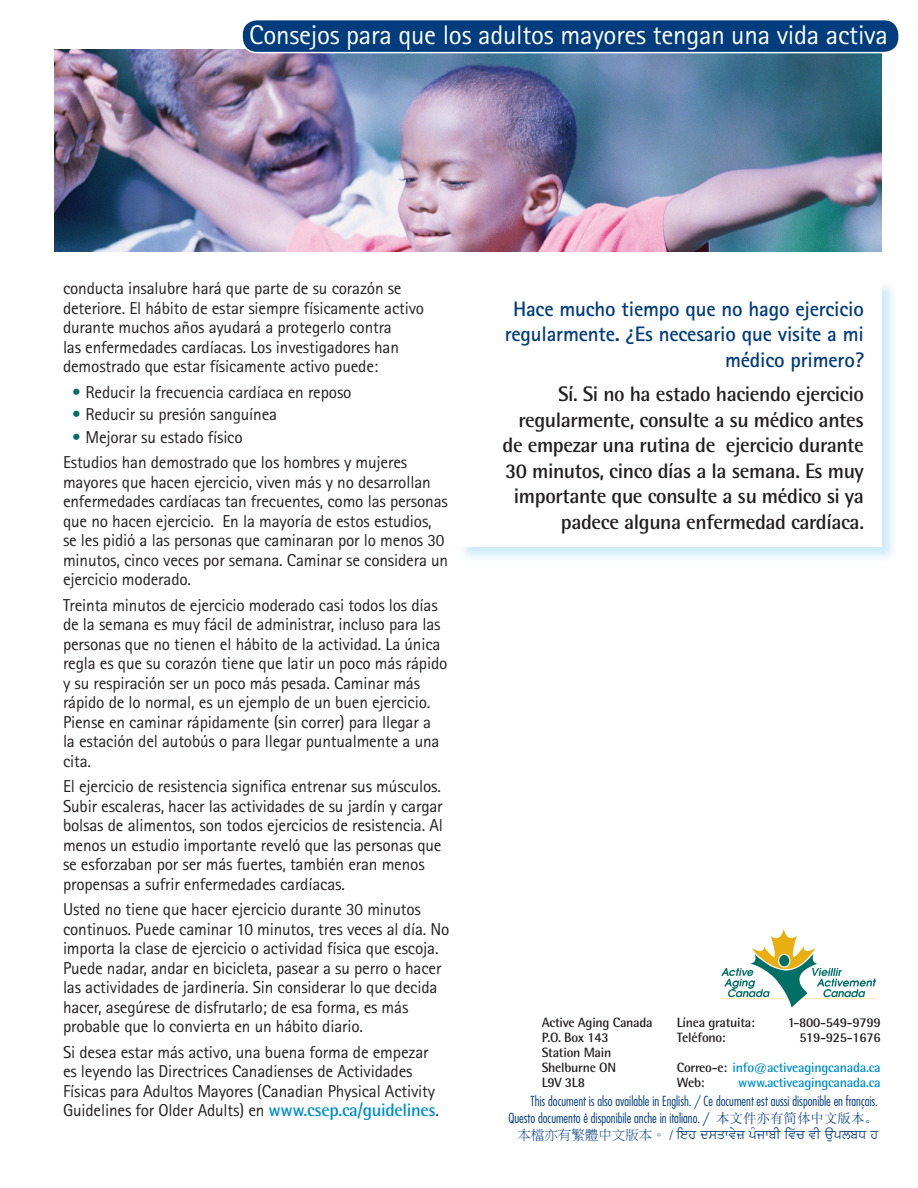
<style>
.page{position:relative;width:918px;height:1188px;background:#fff}
.page>*{position:absolute;margin:0;border:0;box-sizing:border-box;transform-origin:0 0}
.t1{font:27px "Rotis Sans Serif";letter-spacing:-.01em;color:#fff}
.callout{font:700 21px/25.5px "Rotis Semi Sans";letter-spacing:-.02em;color:#231f20;text-align:right}
.callout-2{font:700 21px/25.5px "Rotis Sans Serif";letter-spacing:-.01em;color:#013c7c;text-align:right}
.body_copy{font:17.25px/19.5px "Rotis Sans Serif";letter-spacing:-.01em;color:#231f20}
.bullet{font:17.25px "Rotis Sans Serif";letter-spacing:-.01em;color:#231f20}
.t2{font:300 condensed 13.5px/16.5px "Futura";color:#013c7c;text-align:right}
.t3{font:700 13.5px "Rotis Semi Sans";letter-spacing:-.02em;color:#231f20}
.t4{font:700 13.5px "Rotis Semi Sans";letter-spacing:-.02em;color:#008fd0}
.s1{color:#006f65}
.s2{font-family:"Rotis Semi Sans";font-weight:700;font-size:18px;color:#008fd0}
.s3{color:#231f20}
.s4{font-family:"Sim Sun";font-weight:400;font-stretch:normal}
.s5{font-family:"P Ming Li U";font-weight:400;font-stretch:normal}
.s6{font-family:"Samtol";font-weight:400;font-stretch:normal}
</style>
<div class="page">
<img style="left:721px;top:929px;width:156px;height:79px">
<img style="left:54px;top:50px;width:828px;height:202px">
<div style="left:458px;top:280px;width:440px;height:282px;background:#9fd9f6;opacity:.5"></div>
<div style="left:459px;top:281px;width:423px;height:266px;background:#fff"></div>
<div style="left:242px;top:20px;width:657px;height:33px;background:#013c7c;border-radius:15px"></div>
<div style="left:241px;top:19px;width:659px;height:34px;border:2px solid #fff;border-radius:15px"></div>
<p class="t1" style="left:249px;top:19px;width:640px">Consejos para que los adultos mayores tengan una vida activa</p>
<p class="body_copy" style="left:63px;top:279px;width:363px">conducta insalubre hará que parte de su corazón se deteriore. El hábito de estar siempre físicamente activo durante muchos años ayudará a protegerlo contra<br>las enfermedades cardíacas. Los investigadores han demostrado que estar físicamente activo puede:</p>
<p class="bullet" style="left:72px;top:382px;width:281px"><span class="s1">•</span> Reducir la frecuencia cardíaca en reposo</p>
<p class="bullet" style="left:72px;top:404px;width:207px"><span class="s1">•</span> Reducir su presión sanguínea</p>
<p class="bullet" style="left:72px;top:427px;width:172px"><span class="s1">•</span> Mejorar su estado físico</p>
<p class="body_copy" style="left:63px;top:453px;width:387px">Estudios han demostrado que los hombres y mujeres mayores que hacen ejercicio, viven más y no desarrollan enfermedades cardíacas tan frecuentes, como las personas que no hacen ejercicio. En la mayoría de estos estudios, se les pidió a las personas que caminaran por lo menos 30 minutos, cinco veces por semana. Caminar se considera un ejercicio moderado.</p>
<p class="body_copy" style="left:63px;top:595px;width:386px">Treinta minutos de ejercicio moderado casi todos los días de la semana es muy fácil de administrar, incluso para las personas que no tienen el hábito de la actividad. La única regla es que su corazón tiene que latir un poco más rápido y su respiración ser un poco más pesada. Caminar más rápido de lo normal, es un ejemplo de un buen ejercicio.<br>Piense en caminar rápidamente (sin correr) para llegar a<br>la estación del autobús o para llegar puntualmente a una cita.</p>
<p class="body_copy" style="left:63px;top:777px;width:382px">El ejercicio de resistencia significa entrenar sus músculos.<br>Subir escaleras, hacer las actividades de su jardín y cargar bolsas de alimentos, son todos ejercicios de resistencia. Al menos un estudio importante reveló que las personas que se esforzaban por ser más fuertes, también eran menos propensas a sufrir enfermedades cardíacas.</p>
<p class="body_copy" style="left:63px;top:900px;width:388px">Usted no tiene que hacer ejercicio durante 30 minutos continuos. Puede caminar 10 minutos, tres veces al día. No importa la clase de ejercicio o actividad física que escoja.<br>Puede nadar, andar en bicicleta, pasear a su perro o hacer las actividades de jardinería. Sin considerar lo que decida hacer, asegúrese de disfrutarlo; de esa forma, es más probable que lo convierta en un hábito diario.</p>
<p class="body_copy" style="left:63px;top:1042px;width:377px">Si desea estar más activo, una buena forma de empezar es leyendo las Directrices Canadienses de Actividades Físicas para Adultos Mayores (Canadian Physical Activity Guidelines for Older Adults) en <span class="s2">www.csep.ca/guidelines</span>.</p>
<p class="callout-2" style="left:505px;top:296px;width:361px">Hace mucho tiempo que no hago ejercicio regularmente. ¿Es necesario que visite a mi médico primero?</p>
<p class="callout" style="left:503px;top:381px;width:363px">Sí. Si no ha estado haciendo ejercicio regularmente, consulte a su médico antes de empezar una rutina de ejercicio durante 30 minutos, cinco días a la semana. Es muy importante que consulte a su médico si ya padece alguna enfermedad cardíaca.</p>
<p class="t3" style="left:542px;top:1014px;width:112px">Active Aging Canada</p>
<p class="t3" style="left:677px;top:1014px;width:80px">Línea gratuita:</p>
<p class="t3" style="left:788px;top:1014px;width:94px">1-800-549-9799</p>
<p class="t3" style="left:542px;top:1029px;width:68px">P.O. Box 143</p>
<p class="t3" style="left:677px;top:1029px;width:50px">Teléfono:</p>
<p class="t3" style="left:800px;top:1029px;width:83px">519-925-1676</p>
<p class="t3" style="left:542px;top:1044px;width:71px">Station Main</p>
<p class="t3" style="left:542px;top:1059px;width:76px">Shelburne ON</p>
<p class="t4" style="left:677px;top:1059px;width:206px"><span class="s3">Correo-e:</span> info@activeagingcanada.ca</p>
<p class="t3" style="left:542px;top:1074px;width:45px">L9V 3L8</p>
<p class="t3" style="left:677px;top:1074px;width:29px">Web:</p>
<p class="t4" style="left:738px;top:1074px;width:144px">www.activeagingcanada.ca</p>
<p class="t2" style="left:509px;top:1093px;width:371px">This document is also available in English. / Ce document est aussi disponible en français.<br>Questo documento è disponibile anche in italiano. / <span class="s4">本文件亦有简体中文版本。</span><span class="s5">本檔亦有繁體中文版本。 /</span> <span class="s6">ieh dsqfvyË pµjfbI ivwc vI AuplbD h</span></p>
</div>
